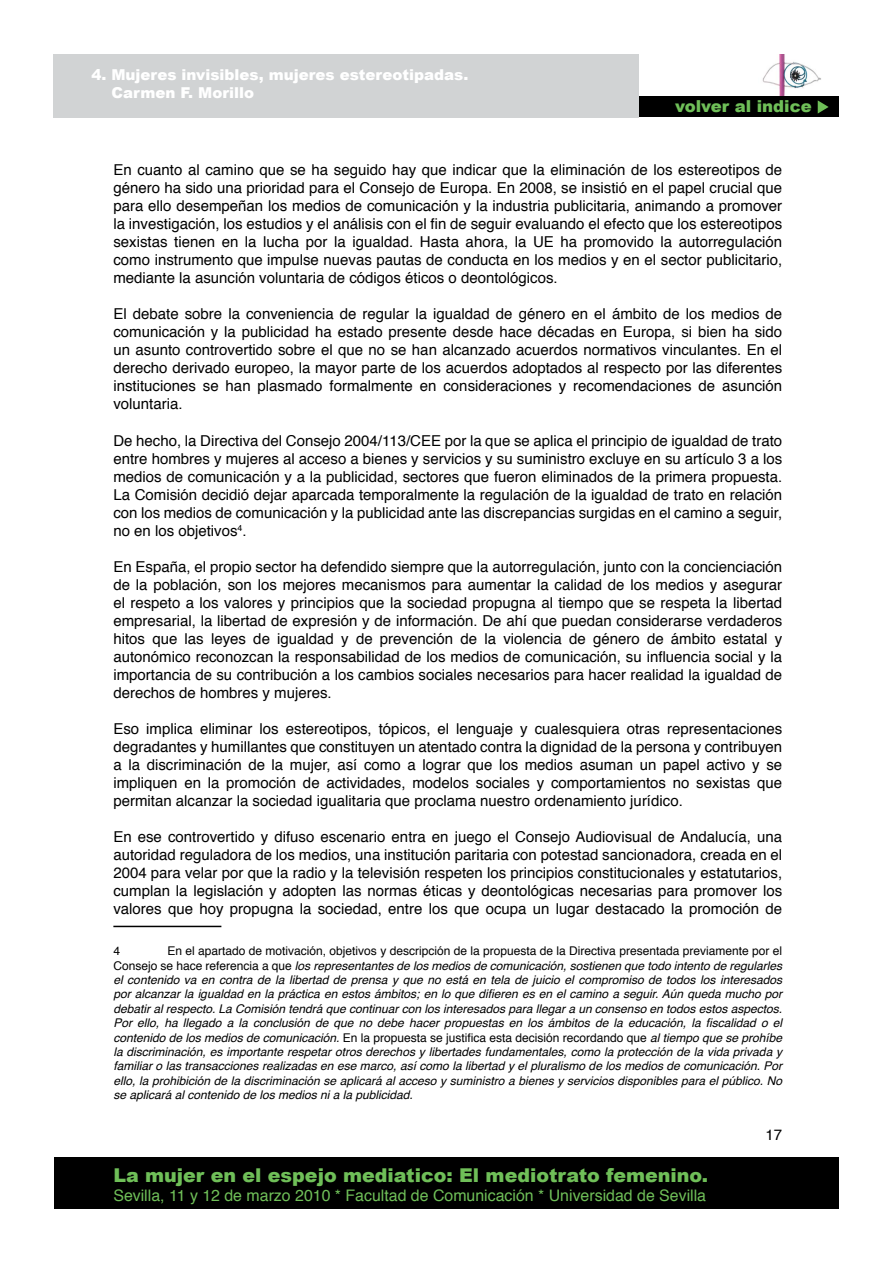
<style>
.page{position:relative;width:893px;height:1263px;background:#fff}
.page>*{position:absolute;margin:0;border:0;box-sizing:border-box;transform-origin:0 0}
.t1{font:900 19.05px "Arial";color:#6fbf58}
.t2{font:900 16.5px "Arial";color:#6fbf58}
.t3{font:15.9px "Helvetica";color:#6fbf58}
.Estilo_de_párrafo_2{font:15px/18px "Helvetica";color:#000;text-align:justify}
.t4{font:900 15px "Arial";color:#fff}
.Estilo_de_párrafo_3{font:italic 12px/14.4px "Helvetica";color:#000;text-align:justify}
.Estilo_de_párrafo_3-2{font:12px "Helvetica";color:#000}
.s1{font-style:normal}
</style>
<div class="page">
<img style="left:758px;top:54px;width:63px;height:43px">
<div style="left:54px;top:1158px;width:785px;height:51px;background:#000"></div>
<div style="left:54px;top:97px;width:784px;height:20px;background:#000"></div>
<svg style="left:818px;top:100px;width:11px;height:14px"></svg>
<div style="left:54px;top:54px;width:585px;height:63px;background:#d1d3d4"></div>
<hr style="left:113px;top:926px;width:108px;height:1px;background:#000">
<p class="t4" style="left:91px;top:64px;width:378px">4. Mujeres invisibles, mujeres estereotipadas.</p>
<p class="t4" style="left:111px;top:82px;width:144px">Carmen F. Morillo</p>
<p class="t2" style="left:675px;top:95px;width:138px">volver al indice</p>
<p class="Estilo_de_párrafo_2" style="left:113px;top:162px;width:670px">En cuanto al camino que se ha seguido hay que indicar que la eliminación de los estereotipos de género ha sido una prioridad para el Consejo de Europa. En 2008, se insistió en el papel crucial que para ello desempeñan los medios de comunicación y la industria publicitaria, animando a promover la investigación, los estudios y el análisis con el fin de seguir evaluando el efecto que los estereotipos sexistas tienen en la lucha por la igualdad. Hasta ahora, la UE ha promovido la autorregulación como instrumento que impulse nuevas pautas de conducta en los medios y en el sector publicitario, mediante la asunción voluntaria de códigos éticos o deontológicos.</p>
<p class="Estilo_de_párrafo_2" style="left:113px;top:306px;width:670px">El debate sobre la conveniencia de regular la igualdad de género en el ámbito de los medios de comunicación y la publicidad ha estado presente desde hace décadas en Europa, si bien ha sido un asunto controvertido sobre el que no se han alcanzado acuerdos normativos vinculantes. En el derecho derivado europeo, la mayor parte de los acuerdos adoptados al respecto por las diferentes instituciones se han plasmado formalmente en consideraciones y recomendaciones de asunción voluntaria.</p>
<p class="Estilo_de_párrafo_2" style="left:113px;top:432px;width:670px">De hecho, la Directiva del Consejo 2004/113/CEE por la que se aplica el principio de igualdad de trato entre hombres y mujeres al acceso a bienes y servicios y su suministro excluye en su artículo 3 a los medios de comunicación y a la publicidad, sectores que fueron eliminados de la primera propuesta.<br>La Comisión decidió dejar aparcada temporalmente la regulación de la igualdad de trato en relación con los medios de comunicación y la publicidad ante las discrepancias surgidas en el camino a seguir, no en los objetivos<sup>4</sup>.</p>
<p class="Estilo_de_párrafo_2" style="left:113px;top:558px;width:670px">En España, el propio sector ha defendido siempre que la autorregulación, junto con la concienciación de la población, son los mejores mecanismos para aumentar la calidad de los medios y asegurar el respeto a los valores y principios que la sociedad propugna al tiempo que se respeta la libertad empresarial, la libertad de expresión y de información. De ahí que puedan considerarse verdaderos hitos que las leyes de igualdad y de prevención de la violencia de género de ámbito estatal y autonómico reconozcan la responsabilidad de los medios de comunicación, su influencia social y la importancia de su contribución a los cambios sociales necesarios para hacer realidad la igualdad de derechos de hombres y mujeres.</p>
<p class="Estilo_de_párrafo_2" style="left:113px;top:720px;width:670px">Eso implica eliminar los estereotipos, tópicos, el lenguaje y cualesquiera otras representaciones degradantes y humillantes que constituyen un atentado contra la dignidad de la persona y contribuyen a la discriminación de la mujer, así como a lograr que los medios asuman un papel activo y se impliquen en la promoción de actividades, modelos sociales y comportamientos no sexistas que permitan alcanzar la sociedad igualitaria que proclama nuestro ordenamiento jurídico.</p>
<p class="Estilo_de_párrafo_2" style="left:113px;top:828px;width:670px">En ese controvertido y difuso escenario entra en juego el Consejo Audiovisual de Andalucía, una autoridad reguladora de los medios, una institución paritaria con potestad sancionadora, creada en el 2004 para velar por que la radio y la televisión respeten los principios constitucionales y estatutarios, cumplan la legislación y adopten las normas éticas y deontológicas necesarias para promover los valores que hoy propugna la sociedad, entre los que ocupa un lugar destacado la promoción de</p>
<p class="Estilo_de_párrafo_3-2" style="left:113px;top:942px;width:8px">4</p>
<p class="Estilo_de_párrafo_3" style="left:113px;top:944px;width:670px;text-indent:54px"><span class="s1">En el apartado de motivación, objetivos y descripción de la propuesta de la Directiva presentada previamente por el Consejo se hace referencia a que</span> los representantes de los medios de comunicación, sostienen que todo intento de regularles el contenido va en contra de la libertad de prensa y que no está en tela de juicio el compromiso de todos los interesados por alcanzar la igualdad en la práctica en estos ámbitos; en lo que difieren es en el camino a seguir. Aún queda mucho por debatir al respecto. La Comisión tendrá que continuar con los interesados para llegar a un consenso en todos estos aspectos.<br>Por ello, ha llegado a la conclusión de que no debe hacer propuestas en los ámbitos de la educación, la fiscalidad o el contenido de los medios de comunicación. <span class="s1">En la propuesta se justifica esta decisión recordando que</span> al tiempo que se prohíbe la discriminación, es importante respetar otros derechos y libertades fundamentales, como la protección de la vida privada y familiar o las transacciones realizadas en ese marco, así como la libertad y el pluralismo de los medios de comunicación. Por ello, la prohibición de la discriminación se aplicará al acceso y suministro a bienes y servicios disponibles para el público. No se aplicará al contenido de los medios ni a la publicidad.</p>
<p class="t1" style="left:113px;top:1161px;width:596px">La mujer en el espejo mediatico: El mediotrato femenino.</p>
<p class="t3" style="left:113px;top:1183px;width:594px">Sevilla, 11 y 12 de marzo 2010 * Facultad de Comunicación * Universidad de Sevilla</p>
<p class="Estilo_de_párrafo_2" style="left:766px;top:1126px;width:18px">17</p>
</div>
